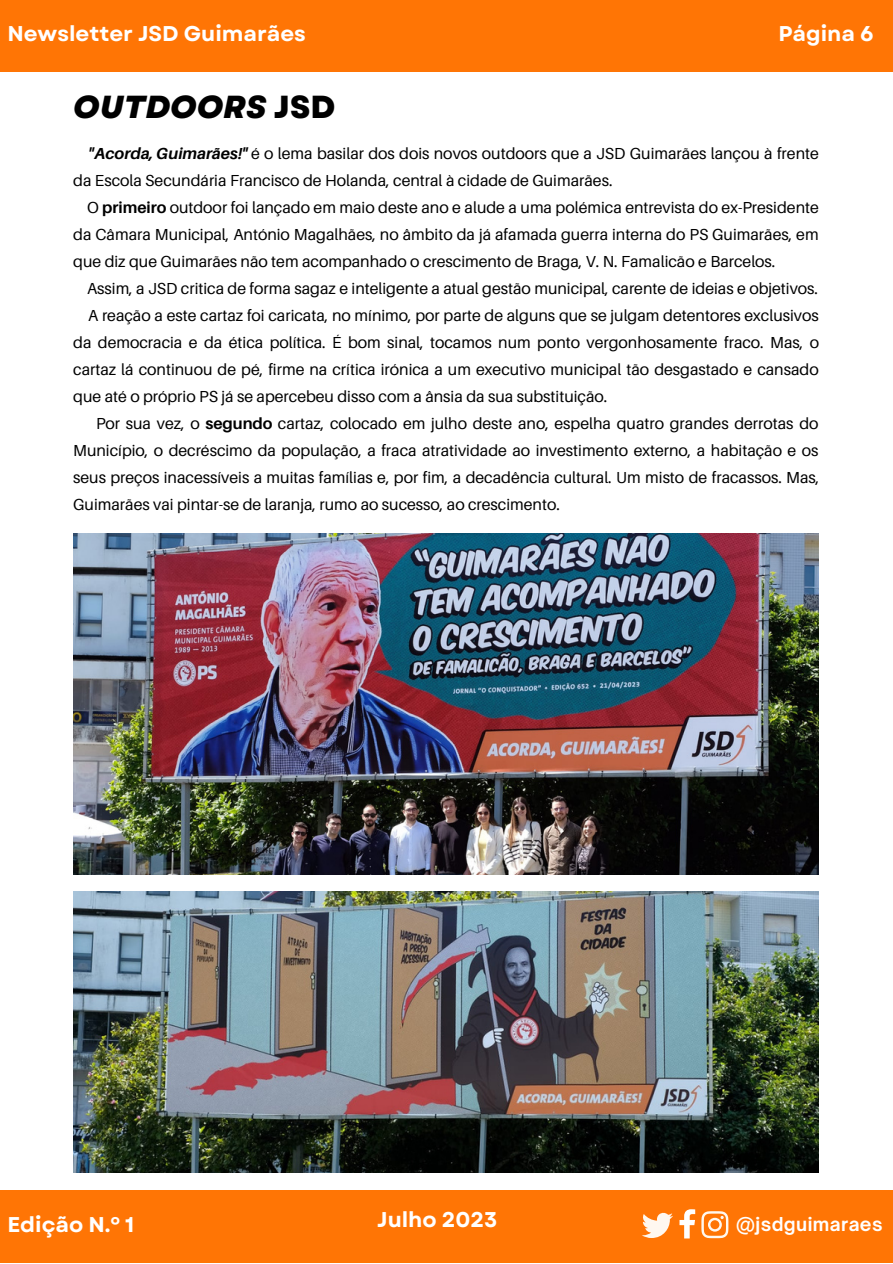
<style>
.page{position:relative;width:893px;height:1264px;background:#fff}
.page>*{position:absolute;margin:0;border:0;box-sizing:border-box;transform-origin:0 0}
.t1{font:italic 800 31.8px "Garet";color:#000}
.t2{font:700 21.3px "Garet";color:#fff}
.t3{font:700 18.3px "Open Sauce One";letter-spacing:.025em;color:#fff}
.t4{font:15.9px/27px "Aileron";color:#000;text-align:justify}
.s1{font-style:normal}
.s2{font-weight:700;font-style:italic}
.s3{font-weight:700}
</style>
<div class="page">
<div style="left:0;top:0;width:892px;height:71px;background:#ff7505"></div>
<div style="left:0;top:1189px;width:892px;height:73px;background:#ff7505"></div>
<svg style="left:642px;top:1212px;width:31px;height:25px"></svg>
<svg style="left:679px;top:1209px;width:16px;height:29px"></svg>
<svg style="left:701px;top:1211px;width:27px;height:27px"></svg>
<img style="left:73px;top:534px;width:745px;height:340px">
<img style="left:73px;top:891px;width:745px;height:281px">
<p class="t2" style="left:7px;top:18px;width:300px">Newsletter JSD Guimarães</p>
<p class="t2" style="left:778px;top:18px;width:97px">Página 6</p>
<p class="t1" style="left:73px;top:84px;width:263px">OUTDOORS <span class="s1">JSD</span></p>
<p class="t4" style="left:73px;top:140px;width:747px;text-indent:16px"><span class="s2">"Acorda, Guimarães!"</span> é o lema basilar dos dois novos outdoors que a JSD Guimarães lançou à frente da Escola Secundária Francisco de Holanda, central à cidade de Guimarães.</p>
<p class="t4" style="left:73px;top:194px;width:747px;text-indent:14px">O <span class="s3">primeiro</span> outdoor foi lançado em maio deste ano e alude a uma polémica entrevista do ex-Presidente da Câmara Municipal, António Magalhães, no âmbito da já afamada guerra interna do PS Guimarães, em que diz que Guimarães não tem acompanhado o crescimento de Braga, V. N. Famalicão e Barcelos.</p>
<p class="t4" style="left:87px;top:275px;width:732px">Assim, a JSD critica de forma sagaz e inteligente a atual gestão municipal, carente de ideias e objetivos.</p>
<p class="t4" style="left:73px;top:302px;width:747px;text-indent:15px">A reação a este cartaz foi caricata, no mínimo, por parte de alguns que se julgam detentores exclusivos da democracia e da ética política. É bom sinal, tocamos num ponto vergonhosamente fraco. Mas, o cartaz lá continuou de pé, firme na crítica irónica a um executivo municipal tão desgastado e cansado que até o próprio PS já se apercebeu disso com a ânsia da sua substituição.</p>
<p class="t4" style="left:73px;top:410px;width:747px;text-indent:23px">Por sua vez, o <span class="s3">segundo</span> cartaz, colocado em julho deste ano, espelha quatro grandes derrotas do Município, o decréscimo da população, a fraca atratividade ao investimento externo, a habitação e os seus preços inacessíveis a muitas famílias e, por fim, a decadência cultural. Um misto de fracassos. Mas, Guimarães vai pintar-se de laranja, rumo ao sucesso, ao crescimento.</p>
<p class="t2" style="left:7px;top:1208px;width:128px">Edição N.º 1</p>
<p class="t2" style="left:377px;top:1204px;width:122px">Julho 2023</p>
<p class="t3" style="left:736px;top:1212px;width:148px">@jsdguimaraes</p>
</div>
